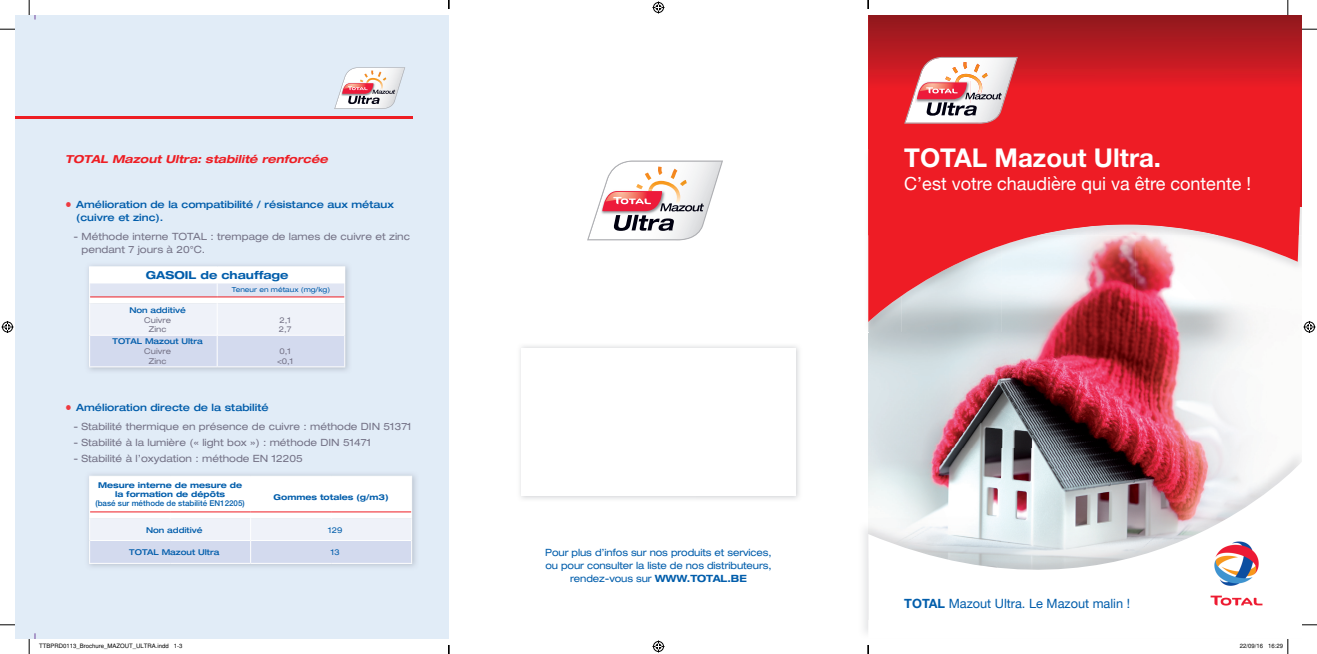
<style>
.page{position:relative;width:1317px;height:654px;background:#fff}
.page>*{position:absolute;margin:0;border:0;box-sizing:border-box;transform-origin:0 0}
.t1{font:700 25.9px "Helvetica Neue LT";color:#fff}
.t2{font:18px "Helvetica Neue";color:#fff}
.t3{font:12.8px "Helvetica Neue";color:#015dab}
.t4{font:italic 700 expanded 11px "Helvetica Neue";color:#ee1d23}
.t5{font:700 expanded 11px "Helvetica Neue";color:#015dab}
.t6{font:expanded 10px/13px "Helvetica Neue";color:#757387}
.t7{font:expanded 10px/13px "Helvetica Neue";letter-spacing:-.01em;color:#015dab;text-align:center;scale:.96 1}
.t8{font:500 expanded 10px/13px "Helvetica Neue";color:#015dab}
.t9{font:700 expanded 8px/9px "Helvetica Neue";color:#015dab;text-align:center}
.t10{font:500 expanded 8px "Helvetica Neue";color:#015dab}
.t11{font:500 8px "Helvetica Neue";color:#015dab}
.t12{font:expanded 8px/9.8px "Helvetica Neue";color:#757387;text-align:center}
.t13{font:expanded 8px "Helvetica Neue";color:#015dab}
.t14{font:expanded 7px "Helvetica Neue";color:#015dab}
.t15{font:6px "Helvetica";color:#000}
.s1{font-weight:800;font-size:21px;color:#ee3a41}
.s2{font-weight:700}
.s3{font-family:"Helvetica Neue LT";font-weight:700}
</style>
<div class="page">
<div style="left:15px;top:15px;width:434px;height:624px;background:#e1ecf7"></div>
<img style="left:868px;top:332px;width:434px;height:129px">
<img style="left:864px;top:448px;width:28px;height:185px">
<svg style="left:868px;top:461px;width:434px;height:172px"></svg>
<img style="left:1211px;top:541px;width:51px;height:64px">
<img style="left:868px;top:322px;width:33px;height:10px">
<img style="left:1002px;top:322px;width:254px;height:10px">
<img style="left:901px;top:322px;width:34px;height:10px">
<svg style="left:868px;top:235px;width:434px;height:87px"></svg>
<svg style="left:868px;top:15px;width:434px;height:134px;background:#cf1b22"></svg>
<div style="left:868px;top:149px;width:434px;height:86px;background:#ee1c25"></div>
<svg style="left:587px;top:160px;width:136px;height:80px"></svg>
<svg style="left:334px;top:67px;width:71px;height:42px"></svg>
<svg style="left:904px;top:57px;width:114px;height:67px"></svg>
<hr style="left:15px;top:115px;width:398px;height:3px;background:#ee1d23">
<hr style="left:89px;top:266px;width:128px;height:1px;background:#fff">
<hr style="left:217px;top:266px;width:128px;height:1px;background:#fff">
<svg style="left:89px;top:267px;width:256px;height:100px"></svg>
<hr style="left:217px;top:304px;width:1px;height:31px;background:#fff">
<hr style="left:90px;top:335px;width:127px;height:1px;background:#fff">
<hr style="left:217px;top:335px;width:127px;height:1px;background:#fff">
<hr style="left:217px;top:335px;width:1px;height:31px;background:#fff">
<hr style="left:90px;top:296px;width:127px;height:1px;background:#ee1d23">
<hr style="left:217px;top:296px;width:127px;height:1px;background:#ee1d23">
<hr style="left:89px;top:563px;width:81px;height:1px;background:#fff">
<hr style="left:170px;top:563px;width:81px;height:1px;background:#fff">
<hr style="left:251px;top:563px;width:80px;height:1px;background:#fff">
<hr style="left:331px;top:563px;width:81px;height:1px;background:#fff">
<hr style="left:89px;top:475px;width:81px;height:1px;background:#fff">
<hr style="left:170px;top:475px;width:81px;height:1px;background:#fff">
<hr style="left:251px;top:475px;width:80px;height:1px;background:#fff">
<hr style="left:331px;top:475px;width:81px;height:1px;background:#fff">
<svg style="left:89px;top:476px;width:323px;height:87px"></svg>
<hr style="left:90px;top:540px;width:80px;height:1px;background:#fff">
<hr style="left:170px;top:540px;width:81px;height:1px;background:#fff">
<hr style="left:251px;top:540px;width:80px;height:1px;background:#fff">
<hr style="left:331px;top:540px;width:80px;height:1px;background:#fff">
<hr style="left:90px;top:511px;width:80px;height:1px;background:#ee1d23">
<hr style="left:170px;top:511px;width:81px;height:1px;background:#ee1d23">
<hr style="left:251px;top:511px;width:80px;height:1px;background:#ee1d23">
<hr style="left:331px;top:511px;width:80px;height:1px;background:#ee1d23">
<svg style="left:0;top:29px;width:15px;height:1px"></svg>
<svg style="left:1302px;top:29px;width:15px;height:1px"></svg>
<svg style="left:0;top:624px;width:15px;height:1px"></svg>
<svg style="left:1302px;top:624px;width:15px;height:1px"></svg>
<svg style="left:29px;top:0;width:7px;height:20px"></svg>
<svg style="left:1287px;top:0;width:2px;height:15px"></svg>
<svg style="left:652px;top:2px;width:12px;height:12px"></svg>
<svg style="left:652px;top:640px;width:12px;height:12px"></svg>
<svg style="left:2px;top:321px;width:12px;height:12px"></svg>
<svg style="left:1303px;top:321px;width:12px;height:12px"></svg>
<svg style="left:29px;top:633px;width:7px;height:21px"></svg>
<svg style="left:1287px;top:639px;width:2px;height:15px"></svg>
<svg style="left:448px;top:0;width:2px;height:9px"></svg>
<svg style="left:448px;top:645px;width:2px;height:9px"></svg>
<p class="t4" style="left:65px;top:152px;width:264px">TOTAL Mazout Ultra: stabilité renforcée</p>
<p class="t8" style="left:76px;top:198px;width:319px;text-indent:-11px"><span class="s1">·</span> Amélioration de la compatibilité / résistance aux métaux (cuivre et zinc).</p>
<p class="t6" style="left:82px;top:230px;width:330px;text-indent:-8px">- Méthode interne TOTAL : trempage de lames de cuivre et zinc pendant 7 jours à 20°C.</p>
<p class="t5" style="left:146px;top:268px;width:144px">GASOIL de chauffage</p>
<p class="t14" style="left:232px;top:285px;width:100px">Teneur en métaux (mg/kg)</p>
<p class="t10" style="left:129px;top:305px;width:58px">Non additivé</p>
<p class="t12" style="left:144px;top:315px;width:28px">Cuivre<br>Zinc</p>
<p class="t12" style="left:279px;top:315px;width:14px;text-align:left">2,1<br>2,7</p>
<p class="t10" style="left:113px;top:336px;width:92px">TOTAL Mazout Ultra</p>
<p class="t12" style="left:144px;top:346px;width:28px">Cuivre<br>Zinc</p>
<p class="t12" style="left:277px;top:346px;width:18px;text-align:left">0,1 &lt;0,1</p>
<p class="t8" style="left:65px;top:401px;width:205px"><span class="s1">·</span> Amélioration directe de la stabilité</p>
<p class="t6" style="left:73px;top:420px;width:340px">- Stabilité thermique en présence de cuivre : méthode DIN 51371</p>
<p class="t6" style="left:73px;top:435px;width:299px">- Stabilité à la lumière (« light box ») : méthode DIN 51471</p>
<p class="t6" style="left:73px;top:451px;width:231px">- Stabilité à l’oxydation : méthode EN 12205</p>
<p class="t9" style="left:98px;top:480px;width:146px">Mesure interne de mesure de la formation de dépôts</p>
<p class="t11" style="left:96px;top:498px;width:151px">(basé sur méthode de stabilité EN12205)</p>
<p class="t9" style="left:274px;top:492px;width:117px">Gommes totales (g/m3)</p>
<p class="t10" style="left:146px;top:525px;width:58px">Non additivé</p>
<p class="t13" style="left:328px;top:525px;width:16px">129</p>
<p class="t10" style="left:129px;top:546px;width:92px">TOTAL Mazout Ultra</p>
<p class="t13" style="left:331px;top:547px;width:10px">13</p>
<h1 class="t1" style="left:904px;top:142px;width:258px">TOTAL Mazout Ultra.</h1>
<h2 class="t2" style="left:904px;top:170px;width:348px">C’est votre chaudière qui va être contente !</h2>
<p class="t7" style="left:545px;top:545px;width:237px">Pour plus d’infos sur nos produits et services, ou pour consulter la liste de nos distributeurs, rendez-vous sur <span class="s2">WWW.TOTAL.BE</span></p>
<p class="t3" style="left:904px;top:594px;width:227px"><span class="s3">TOTAL</span> Mazout Ultra. Le Mazout malin !</p>
<p class="t15" style="left:39px;top:642px;width:145px">TTBPRD0113_Brochure_MAZOUT_ULTRA.indd 1-3</p>
<p class="t15" style="left:1240px;top:642px;width:45px">22/09/16 16:29</p>
</div>
